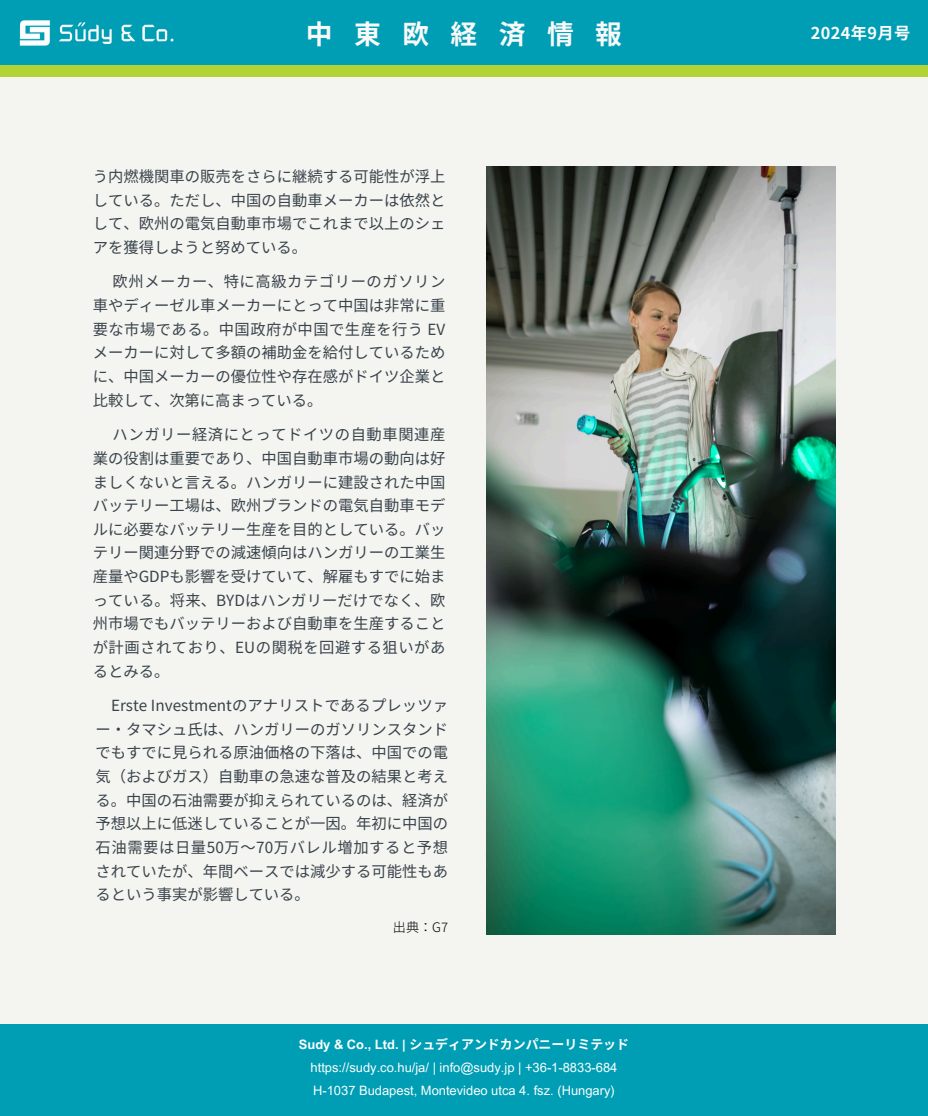
<style>
.page{position:relative;width:928px;height:1116px;background:#f4f5f0}
.page>*{position:absolute;margin:0;border:0;box-sizing:border-box;transform-origin:0 0}
.t1{font:700 26.78px "Noto Sans JP";letter-spacing:.8em;color:#f9f9f9}
.t2{font:700 16.28px "Noto Sans JP";letter-spacing:.025em;color:#fdfefe}
.t3{font:15.31px/23.6px "Noto Sans JP";color:#39434c;text-align:justify}
.t4{font:300 13.12px "Noto Sans JP";color:#000}
.t5{font:12.95px "Arial MT Pro";color:#fdfefe}
.t6{font:700 12.95px "Noto Sans CJ Ksc";color:#fdfefe}
.s1{font-family:"Arial MT Pro"}
</style>
<div class="page">
<div style="left:0;top:0;width:928px;height:71px;background:#009eb4"></div>
<img style="left:19px;top:20px;width:155px;height:26px">
<div style="left:0;top:1024px;width:928px;height:92px;background:#009eb4"></div>
<img style="left:487px;top:166px;width:348px;height:769px">
<div style="left:0;top:65px;width:928px;height:12px;background:#b3d334"></div>
<p class="t1" style="left:306px;top:12px;width:318px">中東欧経済情報</p>
<h1 class="t2" style="left:811px;top:20px;width:101px">2024年9月号</h1>
<h4 class="t3" style="left:93px;top:163px;width:354px">う内燃機関車の販売をさらに継続する可能性が浮上している。ただし、中国の自動車メーカーは依然として、欧州の電気自動車市場でこれまで以上のシェアを獲得しようと努めている。</h4>
<h2 class="t3" style="left:93px;top:269px;width:354px;text-indent:20px">欧州メーカー、特に高級カテゴリーのガソリン車やディーゼル車メーカーにとって中国は非常に重要な市場である。中国政府が中国で生産を行う EVメーカーに対して多額の補助金を給付しているために、中国メーカーの優位性や存在感がドイツ企業と比較して、次第に高まっている。</h2>
<h4 class="t3" style="left:93px;top:422px;width:354px;text-indent:20px">ハンガリー経済にとってドイツの自動車関連産業の役割は重要であり、中国自動車市場の動向は好ましくないと言える。ハンガリーに建設された中国バッテリー工場は、欧州ブランドの電気自動車モデルに必要なバッテリー生産を目的としている。バッテリー関連分野での減速傾向はハンガリーの工業生産量やGDPも影響を受けていて、解雇もすでに始まっている。将来、BYDはハンガリーだけでなく、欧州市場でもバッテリーおよび自動車を生産することが計画されており、EUの関税を回避する狙いがあるとみる。</h4>
<h5 class="t3" style="left:96px;top:692px;width:354px;text-indent:15px">Erste Investmentのアナリストであるプレッツァー・ タマシュ氏は、ハンガリーのガソリンスタンドでもすでに見られる原油価格の下落は、中国での電気（およびガス）自動車の急速な普及の結果と考える。中国の石油需要が抑えられているのは、経済が予想以上に低迷していることが一因。年初に中国の石油需要は日量50万～70万バレル増加すると予想されていたが、年間ベースでは減少する可能性もあるという事実が影響している。</h5>
<h2 class="t4" style="left:393px;top:917px;width:55px">出典：G7</h2>
<p class="t6" style="left:299px;top:1034px;width:332px"><span class="s1">Sudy &amp; Co., Ltd. |</span> シュディアンドカンパニーリミテッド</p>
<p class="t5" style="left:311px;top:1063px;width:308px">https://sudy.co.hu/ja/ | info@sudy.jp | +36-1-8833-684</p>
<p class="t5" style="left:313px;top:1086px;width:303px">H-1037 Budapest, Montevideo utca 4. fsz. (Hungary)</p>
</div>
